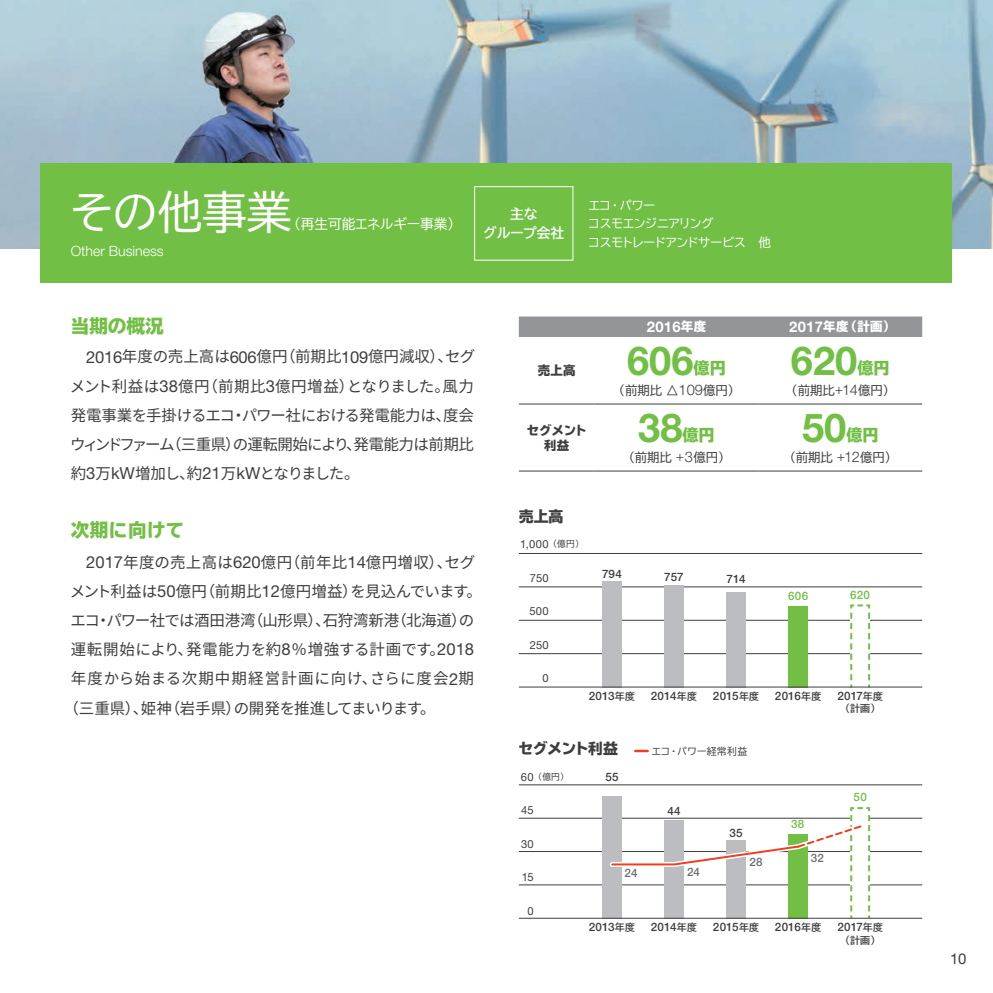
<style>
.page{position:relative;width:993px;height:993px;background:#fff}
.page>*{position:absolute;margin:0;border:0;box-sizing:border-box;transform-origin:0 0}
.t1{font:44.62px "TBUD Go Std";color:#fff}
.t2{font:700 39.9px "Helvetica Neue";color:#71bf44}
.t3{font:800 18.55px "TBUD Go Std";letter-spacing:.015em;color:#71bf44}
.t4{font:800 16.1px "TBUD Go Std";color:#71bf44}
.a{font:15.58px/29.2px "Noto Sans CJ Kjp";letter-spacing:-.02em;color:#3e3e3f;text-align:justify}
.a-2{font:15.58px "Noto Sans CJ Kjp";letter-spacing:.02em;color:#3e3e3f}
.a-3{font:15.58px "Noto Sans CJ Kjp";letter-spacing:.035em;color:#3e3e3f}
.a-4{font:15.58px "Noto Sans CJ Kjp";letter-spacing:.06em;color:#3e3e3f}
.t5{font:800 14.88px "TBUD Go Std";letter-spacing:-.045em;color:#3e3e3f}
.t6{font:800 14.88px "TBUD Go Std";letter-spacing:-.025em;color:#3e3e3f}
.t7{font:14.88px "Helvetica Neue";color:#3e3e3f}
.t8{font:700 14.7px "Helvetica Neue";color:#fff}
.t9{font:300 14.17px "Helvetica Neue";color:#fff}
.t10{font:13.65px "TBUD Go Std";letter-spacing:-.015em;color:#fff}
.t11{font:700 13.65px "TBUD Go Std";color:#fff}
.t12{font:12.42px "TBUD Go Std";color:#3e3e3f}
.t13{font:12.42px "TBUD Go Std";letter-spacing:-.08em;color:#fff}
.t14{font:800 12.42px "TBUD Go Std";color:#fff}
.t15{font:800 12.42px "TBUD Go Std";letter-spacing:.005em;color:#3e3e3f}
.t16{font:500 11.55px "Helvetica Neue";letter-spacing:.01em;color:#3e3e3f}
.t17{font:500 11.55px "Helvetica Neue";letter-spacing:.025em;color:#71bf44}
.t18{font:500 11.55px "Helvetica Neue";letter-spacing:.01em;color:#6c6d70}
.t19{font:11.2px "Helvetica Neue";letter-spacing:.02em;color:#3e3e3f}
.t20{font:9.97px "TBUD Go Std";letter-spacing:.005em;color:#3e3e3f}
.t21{font:700 9.97px "TBUD Go Std";color:#3e3e3f}
.t22{font:8.75px "TBUD Go Std";color:#3e3e3f}
.s1{font-family:"Helvetica Neue";font-size:16.62px}
.s2{font-family:"TBUD Go Std";font-weight:800;font-size:12.42px}
.s3{font-family:"Helvetica Neue";font-weight:700;font-size:14.7px}
.s4{font-family:"Helvetica Neue";font-weight:300;font-size:14.7px}
.s5{font-family:"Helvetica Neue";font-weight:300;font-size:14.17px}
.s6{font-family:"TBUD Go Std";font-weight:700;font-size:9.97px}
</style>
<div class="page">
<hr style="left:518px;top:884px;width:403px;height:1px;background:#3e3e3f">
<hr style="left:518px;top:817px;width:403px;height:1px;background:#3e3e3f">
<hr style="left:518px;top:851px;width:403px;height:1px;background:#3e3e3f">
<hr style="left:518px;top:784px;width:403px;height:1px;background:#3e3e3f">
<hr style="left:518px;top:619px;width:403px;height:1px;background:#3e3e3f">
<hr style="left:518px;top:653px;width:403px;height:1px;background:#3e3e3f">
<hr style="left:518px;top:586px;width:403px;height:1px;background:#3e3e3f">
<hr style="left:518px;top:553px;width:403px;height:1px;background:#3e3e3f">
<img style="left:0;top:0;width:992px;height:248px">
<div style="left:41px;top:164px;width:910px;height:119px;background:#71bf44"></div>
<div style="left:474px;top:186px;width:99px;height:74px;border:1px solid #fff"></div>
<div style="left:518px;top:316px;width:403px;height:21px;background:#939598"></div>
<hr style="left:518px;top:403px;width:76px;height:1px;background:#3e3e3f">
<hr style="left:594px;top:403px;width:164px;height:1px;background:#3e3e3f">
<hr style="left:758px;top:403px;width:163px;height:1px;background:#3e3e3f">
<hr style="left:518px;top:470px;width:76px;height:1px;background:#3e3e3f">
<hr style="left:594px;top:470px;width:164px;height:1px;background:#3e3e3f">
<hr style="left:758px;top:470px;width:163px;height:1px;background:#3e3e3f">
<svg style="left:635px;top:749px;width:12px;height:3px"></svg>
<div style="left:601px;top:581px;width:20px;height:106px;background:#bcbdc0"></div>
<div style="left:725px;top:591px;width:20px;height:96px;background:#bcbdc0"></div>
<div style="left:663px;top:584px;width:20px;height:103px;background:#bcbdc0"></div>
<div style="left:601px;top:795px;width:20px;height:123px;background:#bcbdc0"></div>
<svg style="left:849px;top:604px;width:21px;height:84px"></svg>
<div style="left:788px;top:606px;width:19px;height:81px;background:#71bf44"></div>
<hr style="left:518px;top:917px;width:403px;height:1px;background:#3e3e3f">
<hr style="left:518px;top:686px;width:403px;height:1px;background:#3e3e3f">
<svg style="left:607px;top:805px;width:263px;height:114px"></svg>
<p class="t1" style="left:69px;top:175px;width:223px">その他事業</p>
<p class="t10" style="left:287px;top:212px;width:175px">（再生可能エネルギー事業）</p>
<p class="t9" style="left:71px;top:242px;width:94px">Other Business</p>
<p class="t11" style="left:510px;top:203px;width:29px">主な</p>
<p class="t11" style="left:483px;top:221px;width:83px">グループ会社</p>
<p class="t13" style="left:588px;top:194px;width:69px">エコ・パワー</p>
<p class="t13" style="left:587px;top:213px;width:127px">コスモエンジニアリング</p>
<p class="t13" style="left:587px;top:232px;width:184px">コスモトレードアンドサービス　他</p>
<p class="t3" style="left:71px;top:315px;width:95px">当期の概況</p>
<p class="a" style="left:70px;top:342px;width:407px;text-indent:16px"><span class="s1">2016</span>年度の売上高は<span class="s1">606</span>億円（前期比<span class="s1">109</span>億円減収）、セグメント利益は<span class="s1">38</span>億円（前期比<span class="s1">3</span>億円増益）となりました。風力発電事業を手掛けるエコ・パワー社における発電能力は、度会ウィンドファーム（三重県）の運転開始により、発電能力は前期比約<span class="s1">3</span>万<span class="s1">kW</span>増加し、約<span class="s1">21</span>万<span class="s1">kW</span>となりました。</p>
<p class="t3" style="left:71px;top:519px;width:115px">次期に向けて</p>
<p class="a-2" style="left:86px;top:553px;width:390px"><span class="s1">2017</span>年度の売上高は<span class="s1">620</span>億円（前年比<span class="s1">14</span>億円増収）、セグ</p>
<p class="a" style="left:70px;top:576px;width:413px">メント利益は<span class="s1">50</span>億円（前期比<span class="s1">12</span>億円増益）を見込んでいます。</p>
<p class="a" style="left:70px;top:606px;width:405px">エコ・パワー社では酒田港湾（山形県）、石狩湾新港（北海道）の</p>
<p class="a-3" style="left:71px;top:640px;width:405px">運転開始により、発電能力を約<span class="s1">8</span>％増強する計画です。<span class="s1">2018</span></p>
<p class="a-4" style="left:71px;top:669px;width:405px">年度から始まる次期中期経営計画に向け、さらに度会<span class="s1">2</span>期</p>
<p class="a" style="left:63px;top:693px;width:373px">（三重県）、姫神（岩手県）の開発を推進してまいります。</p>
<p class="t15" style="left:537px;top:363px;width:39px">売上高</p>
<p class="t15" style="left:526px;top:423px;width:62px">セグメント</p>
<p class="t15" style="left:544px;top:438px;width:27px">利益</p>
<p class="t8" style="left:646px;top:317px;width:61px">2016<span class="s2">年度</span></p>
<p class="t14" style="left:789px;top:320px;width:108px"><span class="s3">2017</span>年度（計画）</p>
<p class="t2" style="left:627px;top:335px;width:68px">606</p>
<p class="t4" style="left:693px;top:359px;width:34px">億円</p>
<p class="t12" style="left:612px;top:380px;width:129px">（前期比 △<span class="s4">109</span>億円）</p>
<p class="t2" style="left:790px;top:335px;width:68px">620</p>
<p class="t4" style="left:857px;top:359px;width:34px">億円</p>
<p class="t12" style="left:785px;top:380px;width:111px">（前期比<span class="s5">+</span><span class="s4">14</span>億円）</p>
<p class="t2" style="left:638px;top:402px;width:46px">38</p>
<p class="t4" style="left:682px;top:426px;width:34px">億円</p>
<p class="t12" style="left:622px;top:447px;width:110px">（前期比 <span class="s5">+</span><span class="s4">3</span>億円）</p>
<p class="t2" style="left:801px;top:402px;width:46px">50</p>
<p class="t4" style="left:846px;top:426px;width:34px">億円</p>
<p class="t12" style="left:783px;top:447px;width:115px">（前期比 <span class="s5">+</span><span class="s4">12</span>億円）</p>
<p class="t6" style="left:518px;top:507px;width:46px">売上高</p>
<p class="t22" style="left:548px;top:536px;width:37px">（億円）</p>
<p class="t19" style="left:520px;top:537px;width:30px">1,000</p>
<p class="t19" style="left:529px;top:570px;width:20px">750</p>
<p class="t19" style="left:529px;top:604px;width:21px">500</p>
<p class="t19" style="left:529px;top:637px;width:20px">250</p>
<p class="t19" style="left:542px;top:671px;width:8px">0</p>
<p class="t16" style="left:601px;top:566px;width:21px">794</p>
<p class="t16" style="left:664px;top:570px;width:21px">757</p>
<p class="t16" style="left:726px;top:571px;width:20px">714</p>
<p class="t17" style="left:787px;top:589px;width:22px">606</p>
<p class="t17" style="left:850px;top:587px;width:21px">620</p>
<p class="t16" style="left:588px;top:688px;width:48px">2013<span class="s6">年度</span></p>
<p class="t16" style="left:650px;top:688px;width:48px">2014<span class="s6">年度</span></p>
<p class="t16" style="left:712px;top:688px;width:48px">2015<span class="s6">年度</span></p>
<p class="t16" style="left:774px;top:688px;width:48px">2016<span class="s6">年度</span></p>
<p class="t16" style="left:837px;top:688px;width:47px">2017<span class="s6">年度</span></p>
<p class="t21" style="left:839px;top:700px;width:42px">（計画）</p>
<p class="t5" style="left:518px;top:739px;width:101px">セグメント利益</p>
<p class="t20" style="left:651px;top:742px;width:97px">エコ・パワー経常利益</p>
<p class="t22" style="left:533px;top:769px;width:37px">（億円）</p>
<p class="t19" style="left:521px;top:769px;width:14px">60</p>
<p class="t19" style="left:521px;top:803px;width:14px">45</p>
<p class="t19" style="left:521px;top:836px;width:14px">30</p>
<p class="t19" style="left:521px;top:870px;width:14px">15</p>
<p class="t19" style="left:527px;top:903px;width:8px">0</p>
<p class="t16" style="left:605px;top:769px;width:15px">55</p>
<p class="t16" style="left:667px;top:803px;width:15px">44</p>
<p class="t18" style="left:624px;top:866px;width:14px">24</p>
<p class="t18" style="left:687px;top:864px;width:14px">24</p>
<p class="t16" style="left:729px;top:825px;width:15px">35</p>
<p class="t18" style="left:749px;top:855px;width:15px">28</p>
<p class="t17" style="left:790px;top:816px;width:15px">38</p>
<p class="t18" style="left:810px;top:851px;width:15px">32</p>
<p class="t17" style="left:853px;top:790px;width:15px">50</p>
<p class="t16" style="left:588px;top:919px;width:48px">2013<span class="s6">年度</span></p>
<p class="t16" style="left:650px;top:919px;width:48px">2014<span class="s6">年度</span></p>
<p class="t16" style="left:712px;top:919px;width:48px">2015<span class="s6">年度</span></p>
<p class="t16" style="left:774px;top:919px;width:48px">2016<span class="s6">年度</span></p>
<p class="t16" style="left:837px;top:919px;width:47px">2017<span class="s6">年度</span></p>
<p class="t21" style="left:839px;top:931px;width:42px">（計画）</p>
<p class="t7" style="left:949px;top:949px;width:18px">10</p>
</div>
